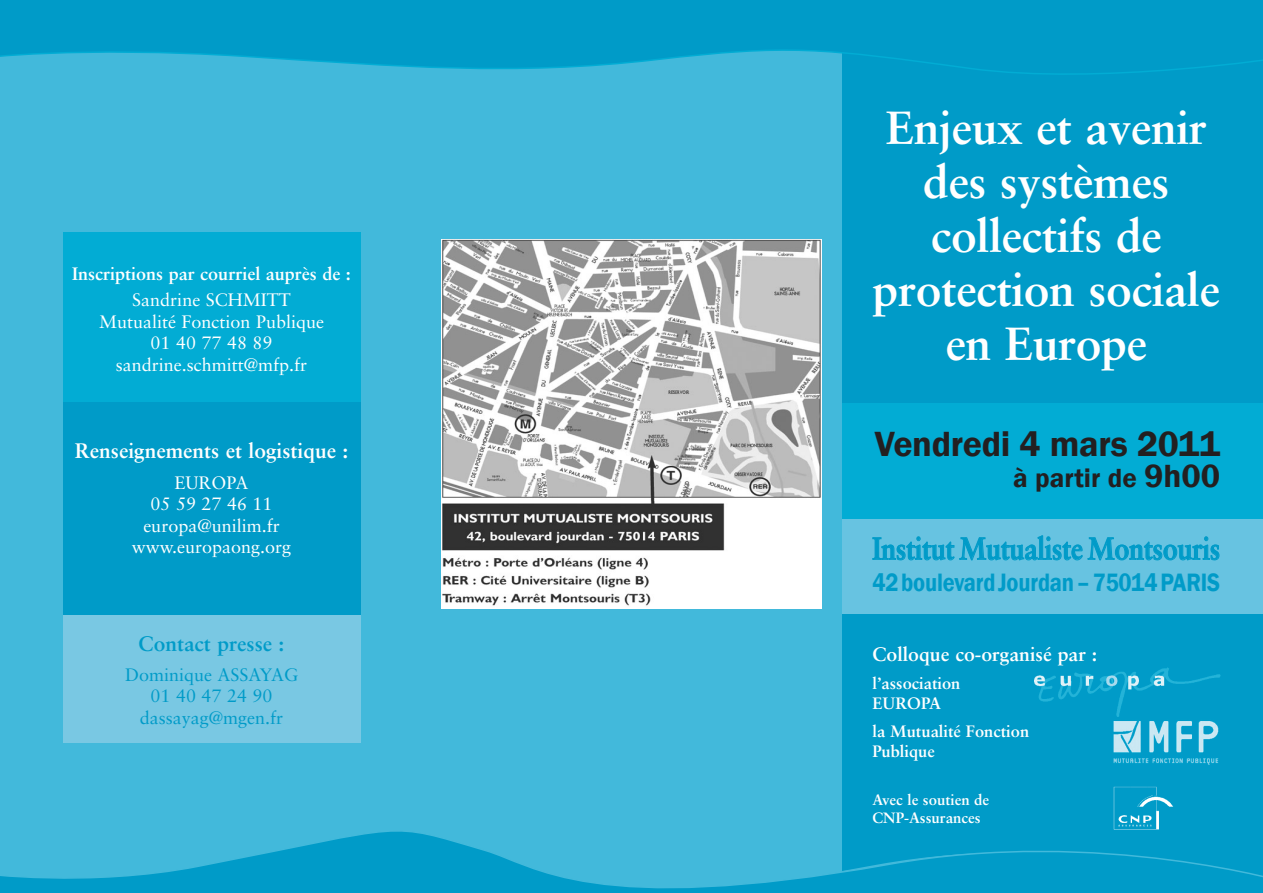
<style>
.page{position:relative;width:1263px;height:893px;background:#42b9db}
.page>*{position:absolute;margin:0;border:0;box-sizing:border-box;transform-origin:0 0}
.t1{font:700 46.5px/54px "Sabon";letter-spacing:-.01em;color:#fff;text-align:center}
.t2{font:600 36px "Franklin Gothic";letter-spacing:-.01em;color:#231f20}
.t3{font:700 31.05px "Sabon";letter-spacing:-.01em;color:#009bc8;scale:.87 1}
.t4{font:600 27px "Franklin Gothic";color:#231f20}
.t5{font:600 25.8px "Franklin Gothic";letter-spacing:-.01em;color:#009bc8;scale:.87 1}
.t6{font:700 21px "Sabon";color:#fff}
.t7{font:700 21px "Sabon";color:#009bc8}
.t8{font:700 19.5px "Sabon";color:#fff}
.t9{font:18px/21.6px "Sabon";color:#fff;text-align:center}
.t10{font:18px/21.6px "Sabon";color:#009bc8;text-align:center}
.t11{font:700 18px "Sabon";color:#fff}
.t12{font:700 16.5px/19.8px "Sabon";color:#fff}
.t13{font:700 15px/18px "Sabon";color:#fff}
.s1{font-size:33px}
</style>
<div class="page">
<div style="left:842px;top:519px;width:421px;height:96px;background:#67c3e1"></div>
<div style="left:842px;top:402px;width:421px;height:117px;background:#02acd4"></div>
<div style="left:842px;top:615px;width:421px;height:278px;background:#009bc8"></div>
<div style="left:842px;top:39px;width:421px;height:363px;background:#009bc8"></div>
<svg style="left:872px;top:535px;width:348px;height:26px"></svg>
<svg style="left:0;top:0;width:1263px;height:75px"></svg>
<div style="left:63px;top:615px;width:297px;height:128px;background:#79c8e3"></div>
<svg style="left:0;top:831px;width:1263px;height:62px;fill:#009bc8"></svg>
<img style="left:1113px;top:786px;width:61px;height:44px">
<img style="left:1113px;top:721px;width:106px;height:44px">
<img style="left:1034px;top:667px;width:187px;height:49px">
<div style="left:63px;top:232px;width:297px;height:170px;background:#02acd4"></div>
<div style="left:63px;top:402px;width:297px;height:213px;background:#009bc8"></div>
<img style="left:441px;top:239px;width:381px;height:369px">
<p class="t11" style="left:72px;top:263px;width:280px">Inscriptions par courriel auprès de :</p>
<p class="t9" style="left:99px;top:289px;width:227px">Sandrine schmitt<br>Mutualité Fonction Publique<br>01 40 77 48 89 sandrine.schmitt@mfp.fr</p>
<p class="t6" style="left:75px;top:438px;width:275px">Renseignements et logistique :</p>
<p class="t9" style="left:175px;top:471px;width:64px">Europa</p>
<p class="t9" style="left:150px;top:493px;width:124px">05 59 27 46 11</p>
<p class="t9" style="left:143px;top:515px;width:138px">europa@unilim.fr</p>
<p class="t9" style="left:132px;top:536px;width:161px">www.europaong.org</p>
<p class="t7" style="left:139px;top:630px;width:147px">Contact presse :</p>
<p class="t10" style="left:125px;top:664px;width:174px">Dominique Assayag<br>01 40 47 24 90 dassayag@mgen.fr</p>
<h1 class="t1" style="left:873px;top:100px;width:349px">Enjeux et avenir des systèmes collectifs de protection sociale en Europe</h1>
<h2 class="t2" style="left:875px;top:422px;width:347px">Vendredi 4 mars 2011</h2>
<h3 class="t4" style="left:1013px;top:462px;width:208px">à partir de <span class="s1">9h00</span></h3>
<h3 class="t3" style="left:872px;top:529px;width:401px">Institut Mutualiste Montsouris</h3>
<h3 class="t5" style="left:872px;top:566px;width:401px">42 boulevard Jourdan – 75014 PARIS</h3>
<p class="t8" style="left:872px;top:642px;width:226px">Colloque co-organisé par :</p>
<p class="t12" style="left:872px;top:673px;width:90px">l’association<br>EUROPA</p>
<p class="t12" style="left:872px;top:721px;width:158px">la Mutualité Fonction<br>Publique</p>
<p class="t13" style="left:872px;top:790px;width:118px">Avec le soutien de<br>CNP-Assurances</p>
</div>
